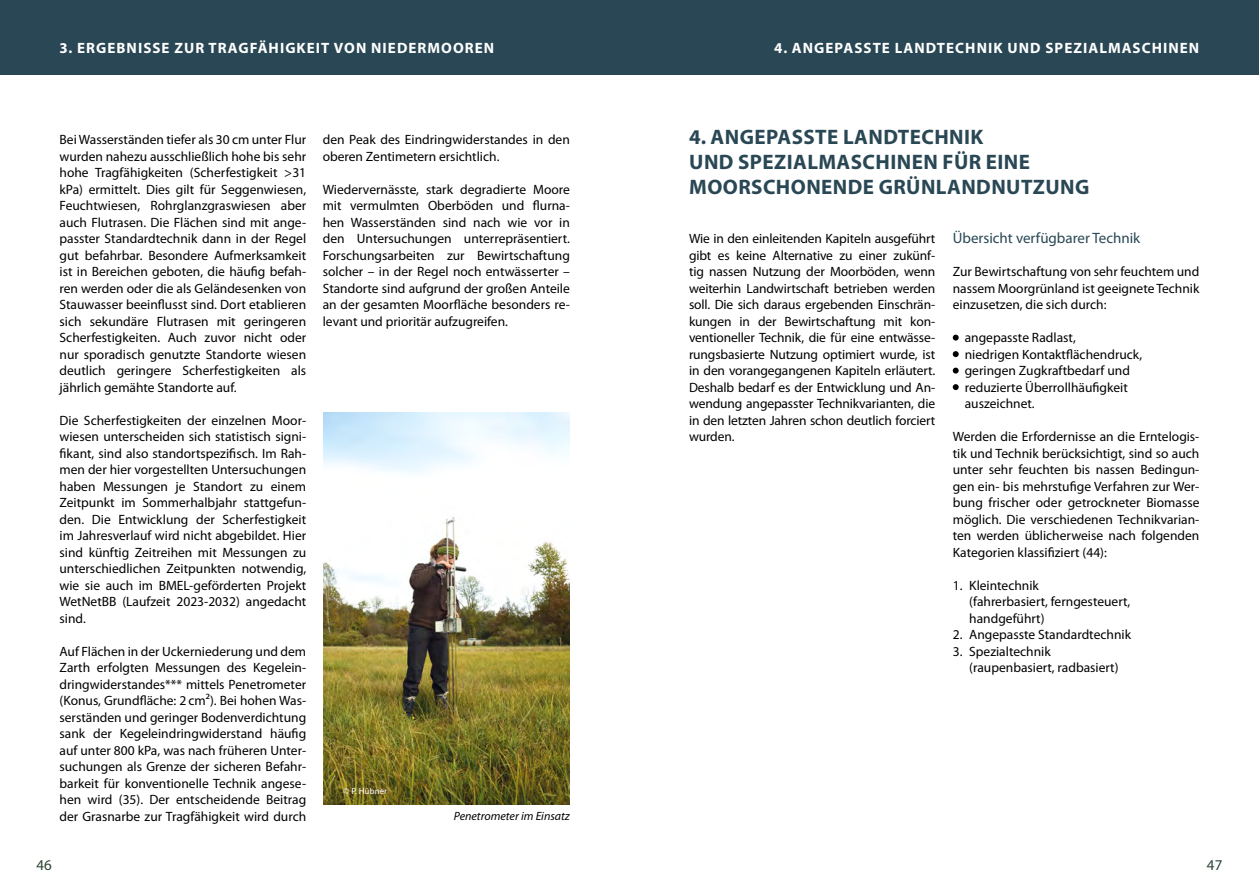
<style>
.page{position:relative;width:1259px;height:893px;background:#fff}
.page>*{position:absolute;margin:0;border:0;box-sizing:border-box;transform-origin:0 0}
.Überschriften{font:700 21px/25.2px "Myriad Pro";letter-spacing:.02em;color:#294754}
.t1{font:700 15px "Myriad Pro";letter-spacing:.07em;color:#fff}
.t2{font:15px "Myriad Pro";color:#294754}
.t3{font:15px "Myriad Pro";color:#2c4634}
.Mengentext_regular{font:13.5px/16.5px "Myriad Pro";color:#000;text-align:justify}
.t4{font:italic 12px "Myriad Pro";color:#000}
.t5{font:9px "Myriad Pro";color:#fff}
</style>
<div class="page">
<div style="left:0;top:0;width:1259px;height:75px;background:#294754"></div>
<img style="left:323px;top:412px;width:247px;height:392px">
<svg style="left:952px;top:335px;width:6px;height:6px"></svg>
<svg style="left:952px;top:351px;width:6px;height:6px"></svg>
<svg style="left:952px;top:368px;width:6px;height:6px"></svg>
<svg style="left:952px;top:384px;width:6px;height:6px"></svg>
<p class="t1" style="left:60px;top:38px;width:37px">3. ERGEBNISSE</p>
<p class="t1" style="left:174px;top:38px;width:54px">ZUR TRAGFÄHIGKEIT</p>
<p class="t1" style="left:334px;top:38px;width:5px">VON</p>
<p class="t1" style="left:371px;top:38px;width:23px">NIEDERMOOREN</p>
<p class="t1" style="left:774px;top:38px;width:40px">4. ANGEPASSTE</p>
<p class="t1" style="left:895px;top:38px;width:13px">LANDTECHNIK</p>
<p class="t1" style="left:1007px;top:38px;width:12px">UND</p>
<p class="t1" style="left:1045px;top:38px;width:49px">SPEZIALMASCHINEN</p>
<p class="Mengentext_regular" style="left:60px;top:131px;width:248px">Bei Wasserständen tiefer als 30 cm unter Flur wurden nahezu ausschließlich hohe bis sehr hohe Tragfähigkeiten (Scherfestigkeit &gt;31 kPa) ermittelt. Dies gilt für Seggenwiesen, Feuchtwiesen, Rohrglanzgraswiesen aber auch Flutrasen. Die Flächen sind mit ange&shy;passter Standardtechnik dann in der Regel gut befahrbar. Besondere Aufmerksamkeit ist in Bereichen geboten, die häufig befah&shy;ren werden oder die als Geländesenken von Stauwasser beeinflusst sind. Dort etablieren sich sekundäre Flutrasen mit geringeren Scherfestigkeiten. Auch zuvor nicht oder nur sporadisch genutzte Standorte wiesen deutlich geringere Scherfestigkeiten als jährlich gemähte Standorte auf.</p>
<p class="Mengentext_regular" style="left:60px;top:412px;width:248px">Die Scherfestigkeiten der einzelnen Moor&shy;wiesen unterscheiden sich statistisch signi&shy;fikant, sind also standortspezifisch. Im Rah&shy;men der hier vorgestellten Untersuchungen haben Messungen je Standort zu einem Zeitpunkt im Sommerhalbjahr stattgefun&shy;den. Die Entwicklung der Scherfestigkeit im Jahresverlauf wird nicht abgebildet. Hier sind künftig Zeitreihen mit Messungen zu unterschiedlichen Zeitpunkten notwendig, wie sie auch im BMEL-geförderten Projekt WetNetBB (Laufzeit 2023-2032) angedacht sind.</p>
<p class="Mengentext_regular" style="left:60px;top:642px;width:248px">Auf Flächen in der Uckerniederung und dem Zarth erfolgten Messungen des Kegelein&shy;dringwiderstandes*** mittels Penetrometer (Konus, Grundfläche: 2 cm²). Bei hohen Was&shy;serständen und geringer Bodenverdichtung sank der Kegeleindringwiderstand häufig auf unter 800 kPa, was nach früheren Unter&shy;suchungen als Grenze der sicheren Befahr&shy;barkeit für konventionelle Technik angese&shy;hen wird (35). Der entscheidende Beitrag der Grasnarbe zur Tragfähigkeit wird durch</p>
<p class="Mengentext_regular" style="left:323px;top:131px;width:249px">den Peak des Eindringwiderstandes in den oberen Zentimetern ersichtlich.</p>
<p class="Mengentext_regular" style="left:323px;top:181px;width:249px">Wiedervernässte, stark degradierte Moore mit vermulmten Oberböden und flurna&shy;hen Wasserständen sind nach wie vor in den Untersuchungen unterrepräsentiert.<br>Forschungsarbeiten zur Bewirtschaftung solcher – in der Regel noch entwässerter – Standorte sind aufgrund der großen Anteile an der gesamten Moorfläche besonders re&shy;levant und prioritär aufzugreifen.</p>
<p class="t5" style="left:343px;top:785px;width:45px">© P. Hübner</p>
<p class="t4" style="left:454px;top:808px;width:118px">Penetrometer im Einsatz</p>
<h1 class="Überschriften" style="left:689px;top:124px;width:402px">4. ANGEPASSTE LANDTECHNIK<br>UND SPEZIALMASCHINEN FÜR EINE<br>MOORSCHONENDE GRÜNLANDNUTZUNG</h1>
<p class="Mengentext_regular" style="left:689px;top:230px;width:248px">Wie in den einleitenden Kapiteln ausgeführt gibt es keine Alternative zu einer zukünf&shy;tig nassen Nutzung der Moorböden, wenn weiterhin Landwirtschaft betrieben werden soll. Die sich daraus ergebenden Einschrän&shy;kungen in der Bewirtschaftung mit kon&shy;ventioneller Technik, die für eine entwässe&shy;rungsbasierte Nutzung optimiert wurde, ist in den vorangegangenen Kapiteln erläutert.<br>Deshalb bedarf es der Entwicklung und An&shy;wendung angepasster Technikvarianten, die in den letzten Jahren schon deutlich forciert wurden.</p>
<p class="t2" style="left:952px;top:229px;width:189px">Übersicht verfügbarer Technik</p>
<p class="Mengentext_regular" style="left:952px;top:263px;width:248px">Zur Bewirtschaftung von sehr feuchtem und nassem Moorgrünland ist geeignete Technik einzusetzen, die sich durch:</p>
<p class="Mengentext_regular" style="left:964px;top:329px;width:179px;text-align:left">angepasste Radlast,<br>niedrigen Kontaktflächendruck, geringen Zugkraftbedarf und reduzierte Überrollhäufigkeit auszeichnet.</p>
<p class="Mengentext_regular" style="left:952px;top:428px;width:248px">Werden die Erfordernisse an die Erntelogis&shy;tik und Technik berücksichtigt, sind so auch unter sehr feuchten bis nassen Bedingun&shy;gen ein- bis mehrstufige Verfahren zur Wer&shy;bung frischer oder getrockneter Biomasse möglich. Die verschiedenen Technikvarian&shy;ten werden üblicherweise nach folgenden Kategorien klassifiziert (44):</p>
<p class="Mengentext_regular" style="left:969px;top:577px;width:163px;text-align:left;text-indent:-16px">1. Kleintechnik<br>(fahrerbasiert, ferngesteuert, handgeführt)</p>
<p class="Mengentext_regular" style="left:952px;top:626px;width:180px">2. Angepasste Standardtechnik</p>
<p class="Mengentext_regular" style="left:969px;top:643px;width:151px;text-indent:-16px">3. Spezialtechnik (raupenbasiert, radbasiert)</p>
<p class="t3" style="left:37px;top:856px;width:17px">46</p>
<p class="t3" style="left:1207px;top:856px;width:17px">47</p>
</div>
